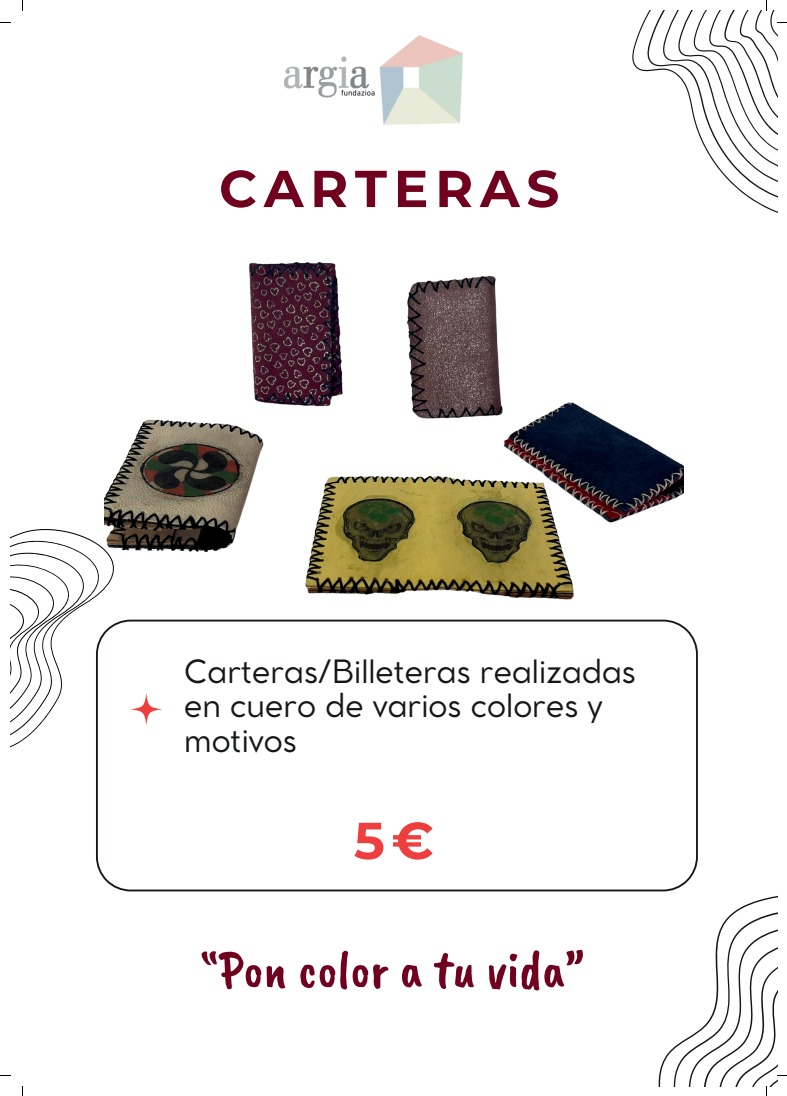
<style>
.page{position:relative;width:787px;height:1096px;background:#fff}
.page>*{position:absolute;margin:0;border:0;box-sizing:border-box;transform-origin:0 0}
.t1{font:52.88px "Caveat Brush";color:#70021f}
.t2{font:700 51.75px "Montserrat";letter-spacing:.13em;color:#70021f}
.t3{font:700 51.75px "Montserrat";color:#ee3f3e}
.t4{font:31.62px/34.8px "Cocomat Pro";color:#141619}
</style>
<div class="page">
<svg style="left:96px;top:626px;width:602px;height:265px"></svg>
<svg style="left:130px;top:693px;width:33px;height:32px"></svg>
<svg style="left:10px;top:529px;width:105px;height:224px"></svg>
<img style="left:285px;top:36px;width:178px;height:89px">
<img style="left:105px;top:262px;width:578px;height:369px">
<svg style="left:632px;top:0;width:155px;height:213px"></svg>
<svg style="left:657px;top:887px;width:130px;height:208px"></svg>
<h2 class="t2" style="left:219px;top:151px;width:342px">CARTERAS</h2>
<p class="t4" style="left:184px;top:653px;width:453px">Carteras/Billeteras realizadas en cuero de varios colores y motivos</p>
<h2 class="t3" style="left:354px;top:803px;width:81px">5€</h2>
<h1 class="t1" style="left:200px;top:939px;width:386px">“Pon color a tu vida”</h1>
</div>
